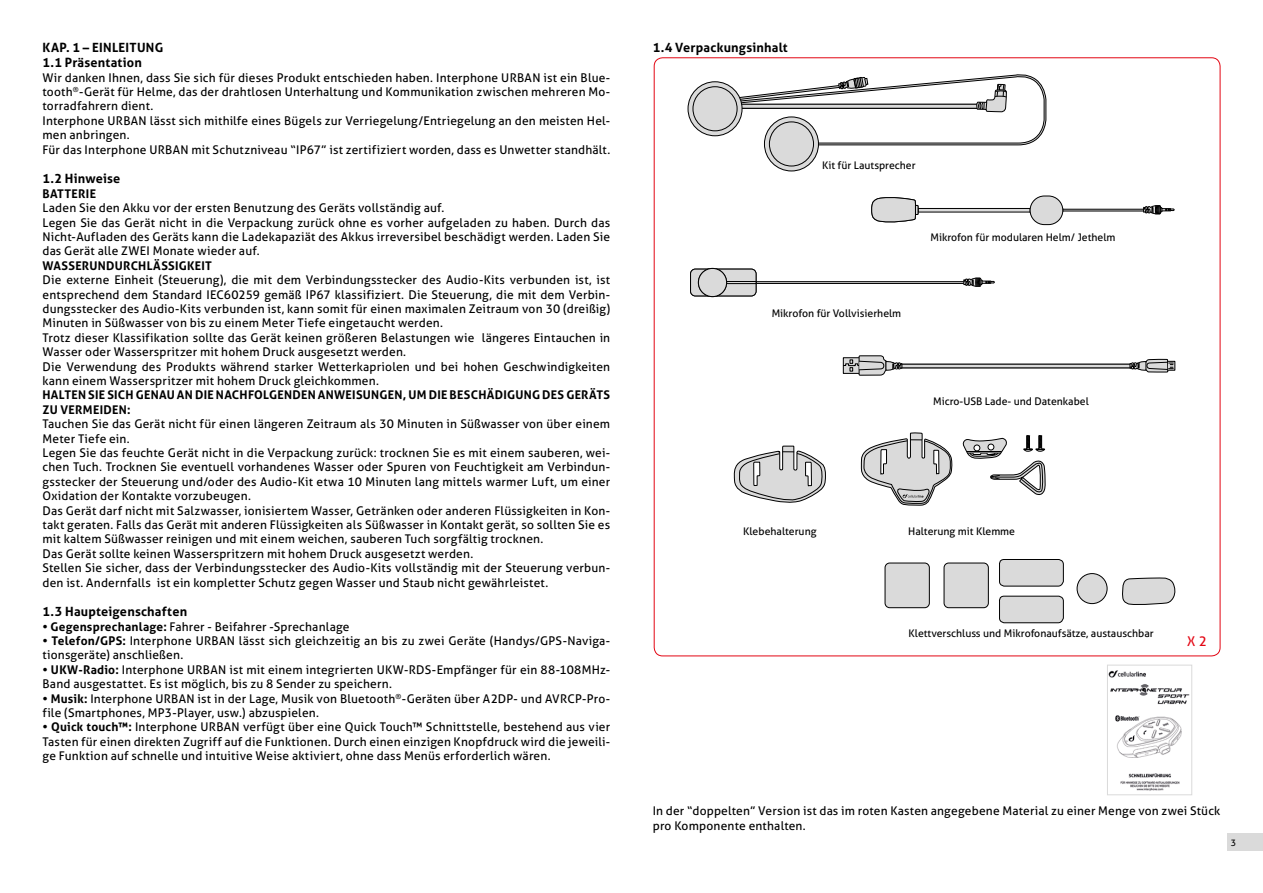
<style>
.page{position:relative;width:1263px;height:893px;background:#fff}
.page>*{position:absolute;margin:0;border:0;box-sizing:border-box;transform-origin:0 0}
.t1{font:13.5px "Aller Typo";color:#e30613}
.t2{font:700 12.75px/15.3px "Aller Typo";letter-spacing:.015em;color:#000}
.t3{font:12px/14.4px "Aller Typo";letter-spacing:.015em;color:#000}
.t4{font:700 12px/14.4px "Aller Typo";letter-spacing:.025em;color:#000}
.t5{font:10.5px "Aller Typo";color:#000}
.t6{font:9px "Aller Typo";color:#000}
.s1{font-weight:700}
</style>
<div class="page">
<div style="left:1228px;top:833px;width:35px;height:17px;background:#dadada"></div>
<svg style="left:1143px;top:205px;width:31px;height:9px"></svg>
<div style="left:918px;top:208px;width:113px;height:4px;border:1px solid #000"></div>
<svg style="left:871px;top:197px;width:47px;height:26px"></svg>
<div style="left:1030px;top:196px;width:33px;height:29px;background:#dadada;border-radius:14px"></div>
<div style="left:1030px;top:196px;width:33px;height:29px;border:1px solid #000;border-radius:14px"></div>
<div style="left:1168px;top:361px;width:7px;height:9px;border:1px solid #000"></div>
<div style="left:900px;top:364px;width:237px;height:4px;border:1px solid #000"></div>
<svg style="left:1129px;top:359px;width:44px;height:14px"></svg>
<svg style="left:843px;top:355px;width:59px;height:21px"></svg>
<svg style="left:733px;top:446px;width:93px;height:57px"></svg>
<svg style="left:962px;top:435px;width:83px;height:61px"></svg>
<svg style="left:861px;top:433px;width:92px;height:73px"></svg>
<div style="left:753px;top:281px;width:214px;height:3px;border:1px solid #000"></div>
<svg style="left:690px;top:269px;width:66px;height:27px"></svg>
<div style="left:726px;top:281px;width:30px;height:3px;border:1px solid #000"></div>
<div style="left:698px;top:268px;width:28px;height:29px;background:#dadada;border-radius:50%"></div>
<div style="left:698px;top:268px;width:29px;height:29px;border:1px solid #000;border-radius:50%"></div>
<svg style="left:963px;top:278px;width:32px;height:9px"></svg>
<svg style="left:1122px;top:577px;width:54px;height:28px"></svg>
<div style="left:1077px;top:574px;width:30px;height:30px;background:#dadada;border-radius:50%"></div>
<div style="left:1077px;top:573px;width:30px;height:31px;border:1px solid #000;border-radius:50%"></div>
<svg style="left:999px;top:596px;width:65px;height:27px"></svg>
<svg style="left:999px;top:559px;width:65px;height:28px"></svg>
<div style="left:944px;top:563px;width:44px;height:45px;background:#dadada;border-radius:5px"></div>
<div style="left:944px;top:563px;width:44px;height:45px;border:1px solid #000;border-radius:5px"></div>
<div style="left:885px;top:563px;width:44px;height:45px;background:#dadada;border-radius:5px"></div>
<div style="left:885px;top:563px;width:44px;height:45px;border:1px solid #000;border-radius:5px"></div>
<div style="left:764px;top:117px;width:54px;height:54px;background:#dadada;border-radius:50%"></div>
<div style="left:769px;top:122px;width:45px;height:44px;border:1px solid #000;border-radius:50%"></div>
<div style="left:688px;top:82px;width:54px;height:54px;background:#dadada;border-radius:50%"></div>
<div style="left:688px;top:82px;width:54px;height:54px;border:1px solid #000;border-radius:50%"></div>
<div style="left:693px;top:87px;width:44px;height:44px;border:1px solid #000;border-radius:50%"></div>
<svg style="left:739px;top:74px;width:307px;height:71px"></svg>
<img style="left:1109px;top:670px;width:81px;height:121px">
<div style="left:1107px;top:665px;width:85px;height:130px;border:1px solid #dadada"></div>
<p class="t2" style="left:43px;top:40px;width:122px">KAP. 1 – EINLEITUNG<br>1.1 Präsentation</p>
<p class="t3" style="left:43px;top:70px;width:569px">Wir danken Ihnen, dass Sie sich für dieses Produkt entschieden haben. Interphone URBAN ist ein Blue&shy;tooth<sup>®</sup>-Gerät für Helme, das der drahtlosen Unterhaltung und Kommunikation zwischen mehreren Mo&shy;torradfahrern dient.<br>Interphone URBAN lässt sich mithilfe eines Bügels zur Verriegelung/Entriegelung an den meisten Hel&shy;men anbringen.<br>Für das Interphone URBAN mit Schutzniveau “IP67” ist zertifiziert worden, dass es Unwetter standhält.</p>
<p class="t2" style="left:43px;top:171px;width:79px">1.2 Hinweise</p>
<p class="t4" style="left:43px;top:186px;width:55px">BATTERIE</p>
<p class="t3" style="left:43px;top:201px;width:569px">Laden Sie den Akku vor der ersten Benutzung des Geräts vollständig auf.<br>Legen Sie das Gerät nicht in die Verpackung zurück ohne es vorher aufgeladen zu haben. Durch das Nicht-Aufladen des Geräts kann die Ladekapaziät des Akkus irreversibel beschädigt werden. Laden Sie das Gerät alle ZWEI Monate wieder auf.</p>
<p class="t4" style="left:43px;top:258px;width:171px">WASSERUNDURCHLÄSSIGKEIT</p>
<p class="t3" style="left:43px;top:273px;width:569px">Die externe Einheit (Steuerung), die mit dem Verbindungsstecker des Audio-Kits verbunden ist, ist entsprechend dem Standard IEC60259 gemäß IP67 klassifiziert. Die Steuerung, die mit dem Verbin&shy;dungsstecker des Audio-Kits verbunden ist, kann somit für einen maximalen Zeitraum von 30 (dreißig)<br>Minuten in Süßwasser von bis zu einem Meter Tiefe eingetaucht werden.<br>Trotz dieser Klassifikation sollte das Gerät keinen größeren Belastungen wie längeres Eintauchen in Wasser oder Wasserspritzer mit hohem Druck ausgesetzt werden.<br>Die Verwendung des Produkts während starker Wetterkapriolen und bei hohen Geschwindigkeiten kann einem Wasserspritzer mit hohem Druck gleichkommen.</p>
<p class="t4" style="left:43px;top:388px;width:569px">HALTEN SIE SICH GENAU AN DIE NACHFOLGENDEN ANWEISUNGEN, UM DIE BESCHÄDIGUNG DES GERÄTS<br>ZU VERMEIDEN:</p>
<p class="t3" style="left:43px;top:417px;width:569px">Tauchen Sie das Gerät nicht für einen längeren Zeitraum als 30 Minuten in Süßwasser von über einem Meter Tiefe ein.<br>Legen Sie das feuchte Gerät nicht in die Verpackung zurück: trocknen Sie es mit einem sauberen, wei&shy;chen Tuch. Trocknen Sie eventuell vorhandenes Wasser oder Spuren von Feuchtigkeit am Verbindun&shy;gsstecker der Steuerung und/oder des Audio-Kit etwa 10 Minuten lang mittels warmer Luft, um einer Oxidation der Kontakte vorzubeugen.<br>Das Gerät darf nicht mit Salzwasser, ionisiertem Wasser, Getränken oder anderen Flüssigkeiten in Kon&shy;takt geraten. Falls das Gerät mit anderen Flüssigkeiten als Süßwasser in Kontakt gerät, so sollten Sie es mit kaltem Süßwasser reinigen und mit einem weichen, sauberen Tuch sorgfältig trocknen.<br>Das Gerät sollte keinen Wasserspritzern mit hohem Druck ausgesetzt werden.<br>Stellen Sie sicher, dass der Verbindungsstecker des Audio-Kits vollständig mit der Steuerung verbun&shy;den ist. Andernfalls ist ein kompletter Schutz gegen Wasser und Staub nicht gewährleistet.</p>
<p class="t2" style="left:43px;top:604px;width:146px">1.3 Haupteigenschaften</p>
<p class="t3" style="left:43px;top:619px;width:309px"><span class="s1">• Gegensprechanlage:</span> Fahrer - Beifahrer -Sprechanlage</p>
<p class="t3" style="left:43px;top:634px;width:569px"><span class="s1">• Telefon/GPS:</span> Interphone URBAN lässt sich gleichzeitig an bis zu zwei Geräte (Handys/GPS-Naviga&shy;tionsgeräte) anschließen.</p>
<p class="t3" style="left:43px;top:662px;width:569px"><span class="s1">• UKW-Radio:</span> Interphone URBAN ist mit einem integrierten UKW-RDS-Empfänger für ein 88-108MHz-<br>Band ausgestattet. Es ist möglich, bis zu 8 Sender zu speichern.</p>
<p class="t3" style="left:43px;top:691px;width:569px"><span class="s1">• Musik:</span> Interphone URBAN ist in der Lage, Musik von Bluetooth<sup>®</sup>-Geräten über A2DP- und AVRCP-Pro&shy;file (Smartphones, MP3-Player, usw.) abzuspielen.</p>
<p class="t3" style="left:43px;top:720px;width:569px;text-align:justify"><span class="s1">• Quick touch™:</span> Interphone URBAN verfügt über eine Quick Touch™ Schnittstelle, bestehend aus vier Tasten für einen direkten Zugriff auf die Funktionen. Durch einen einzigen Knopfdruck wird die jeweili&shy;ge Funktion auf schnelle und intuitive Weise aktiviert, ohne dass Menüs erforderlich wären.</p>
<p class="t2" style="left:653px;top:40px;width:137px">1.4 Verpackungsinhalt</p>
<p class="t5" style="left:822px;top:159px;width:95px">Kit für Lautsprecher</p>
<p class="t5" style="left:930px;top:230px;width:186px">Mikrofon für modularen Helm/ Jethelm</p>
<p class="t5" style="left:772px;top:307px;width:131px">Mikrofon für Vollvisierhelm</p>
<p class="t5" style="left:933px;top:395px;width:157px">Micro-USB Lade- und Datenkabel</p>
<p class="t5" style="left:743px;top:525px;width:75px">Klebehalterung</p>
<p class="t5" style="left:908px;top:525px;width:108px">Halterung mit Klemme</p>
<p class="t5" style="left:908px;top:627px;width:247px">Klettverschluss und Mikrofonaufsätze, austauschbar</p>
<p class="t1" style="left:1187px;top:633px;width:21px">X 2</p>
<p class="t3" style="left:653px;top:804px;width:569px">In der “doppelten” Version ist das im roten Kasten angegebene Material zu einer Menge von zwei Stück pro Komponente enthalten.</p>
<p class="t6" style="left:1231px;top:838px;width:7px">3</p>
</div>
